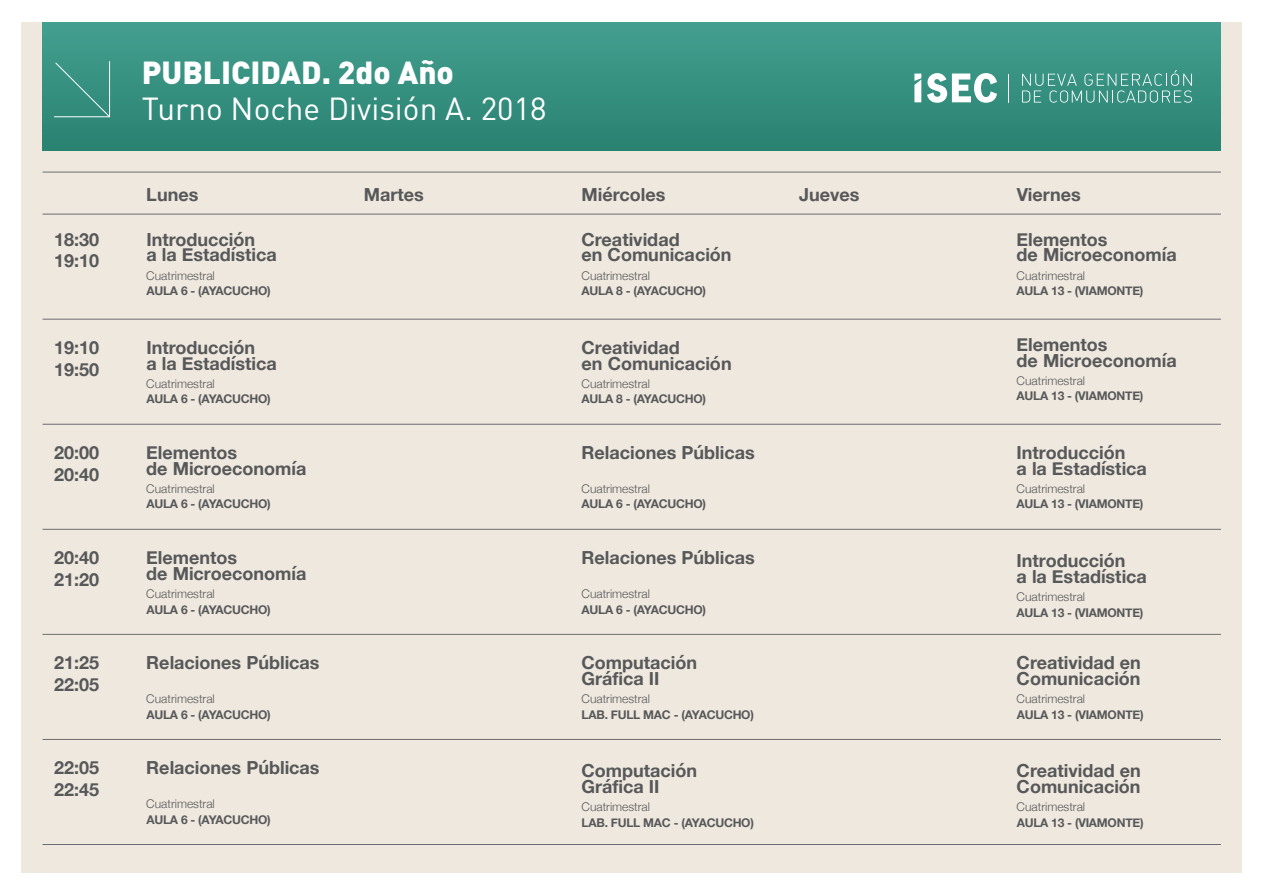
<style>
.page{position:relative;width:1265px;height:895px;background:#fff}
.page>*{position:absolute;margin:0;border:0;box-sizing:border-box;transform-origin:0 0}
.t1{font:31.5px "DIN Pro";color:#fff}
.t2{font:900 31.5px "DIN Pro";color:#fff}
.t3{font:700 18px/15.6px "Helvetica Neue";color:#57585a}
.t4{font:700 12px "Helvetica Neue";letter-spacing:-.02em;color:#57585a}
.t5{font:300 12px "Helvetica Neue";color:#57585a}
</style>
<div class="page">
<div style="left:21px;top:22px;width:1221px;height:850px;background:#efe8de"></div>
<div style="left:43px;top:22px;width:1177px;height:129px;background:linear-gradient(to bottom,#449f90,#298271)"></div>
<svg style="left:1022px;top:70px;width:169px;height:33px;background:#529f91"></svg>
<svg style="left:1007px;top:74px;width:1px;height:28px"></svg>
<svg style="left:927px;top:73px;width:70px;height:30px;background:#a1cbc3"></svg>
<svg style="left:914px;top:74px;width:7px;height:28px"></svg>
<hr style="left:43px;top:172px;width:1177px;height:1px;background:#6c6d70">
<hr style="left:43px;top:214px;width:1177px;height:1px;background:#6c6d70">
<hr style="left:43px;top:319px;width:1177px;height:1px;background:#6c6d70">
<hr style="left:43px;top:424px;width:1177px;height:1px;background:#6c6d70">
<hr style="left:43px;top:529px;width:1177px;height:1px;background:#6c6d70">
<hr style="left:43px;top:634px;width:1177px;height:1px;background:#6c6d70">
<hr style="left:43px;top:739px;width:1177px;height:1px;background:#6c6d70">
<hr style="left:43px;top:844px;width:1177px;height:1px;background:#6c6d70">
<svg style="left:53px;top:60px;width:58px;height:58px;background:#419686"></svg>
<h1 class="t2" style="left:142px;top:51px;width:313px">PUBLICIDAD. 2do Año</h1>
<h1 class="t1" style="left:142px;top:87px;width:406px">Turno Noche División A. 2018</h1>
<p class="t3" style="left:146px;top:187px;width:54px">Lunes</p>
<p class="t3" style="left:364px;top:187px;width:61px">Martes</p>
<p class="t3" style="left:581px;top:187px;width:85px">Miércoles</p>
<p class="t3" style="left:799px;top:187px;width:62px">Jueves</p>
<p class="t3" style="left:1016px;top:187px;width:65px">Viernes</p>
<p class="t3" style="left:54px;top:229px;width:47px;line-height:21.6px">18:30<br>19:10</p>
<p class="t3" style="left:146px;top:232px;width:132px">Introducción<br>a la Estadística</p>
<p class="t5" style="left:146px;top:265px;width:70px">Cuatrimestral</p>
<p class="t4" style="left:146px;top:281px;width:126px">AULA 6 - (AYACUCHO)</p>
<p class="t3" style="left:581px;top:232px;width:151px">Creatividad<br>en Comunicación</p>
<p class="t5" style="left:581px;top:265px;width:70px">Cuatrimestral</p>
<p class="t4" style="left:581px;top:281px;width:126px">AULA 8 - (AYACUCHO)</p>
<p class="t3" style="left:1016px;top:232px;width:161px">Elementos<br>de Microeconomía</p>
<p class="t5" style="left:1016px;top:265px;width:70px">Cuatrimestral</p>
<p class="t4" style="left:1016px;top:281px;width:128px">AULA 13 - (VIAMONTE)</p>
<p class="t3" style="left:54px;top:337px;width:47px;line-height:21.6px">19:10<br>19:50</p>
<p class="t3" style="left:146px;top:340px;width:132px">Introducción<br>a la Estadística</p>
<p class="t5" style="left:146px;top:373px;width:70px">Cuatrimestral</p>
<p class="t4" style="left:146px;top:389px;width:126px">AULA 6 - (AYACUCHO)</p>
<p class="t3" style="left:54px;top:442px;width:47px;line-height:21.6px">20:00<br>20:40</p>
<p class="t3" style="left:146px;top:445px;width:161px">Elementos<br>de Microeconomía</p>
<p class="t5" style="left:146px;top:478px;width:70px">Cuatrimestral</p>
<p class="t4" style="left:146px;top:494px;width:126px">AULA 6 - (AYACUCHO)</p>
<p class="t3" style="left:54px;top:547px;width:47px;line-height:21.6px">20:40<br>21:20</p>
<p class="t3" style="left:146px;top:550px;width:161px">Elementos<br>de Microeconomía</p>
<p class="t5" style="left:146px;top:583px;width:70px">Cuatrimestral</p>
<p class="t4" style="left:146px;top:599px;width:126px">AULA 6 - (AYACUCHO)</p>
<p class="t3" style="left:581px;top:340px;width:151px">Creatividad<br>en Comunicación</p>
<p class="t5" style="left:581px;top:373px;width:70px">Cuatrimestral</p>
<p class="t4" style="left:581px;top:389px;width:126px">AULA 8 - (AYACUCHO)</p>
<p class="t3" style="left:581px;top:445px;width:175px">Relaciones Públicas</p>
<p class="t5" style="left:581px;top:478px;width:70px">Cuatrimestral</p>
<p class="t4" style="left:581px;top:494px;width:126px">AULA 6 - (AYACUCHO)</p>
<p class="t3" style="left:581px;top:550px;width:175px">Relaciones Públicas</p>
<p class="t5" style="left:581px;top:583px;width:70px">Cuatrimestral</p>
<p class="t4" style="left:581px;top:599px;width:126px">AULA 6 - (AYACUCHO)</p>
<p class="t3" style="left:1016px;top:337px;width:161px">Elementos<br>de Microeconomía</p>
<p class="t5" style="left:1016px;top:370px;width:70px">Cuatrimestral</p>
<p class="t4" style="left:1016px;top:386px;width:128px">AULA 13 - (VIAMONTE)</p>
<p class="t3" style="left:1016px;top:445px;width:132px">Introducción<br>a la Estadística</p>
<p class="t5" style="left:1016px;top:478px;width:70px">Cuatrimestral</p>
<p class="t4" style="left:1016px;top:494px;width:128px">AULA 13 - (VIAMONTE)</p>
<p class="t3" style="left:1016px;top:553px;width:132px">Introducción<br>a la Estadística</p>
<p class="t5" style="left:1016px;top:586px;width:70px">Cuatrimestral</p>
<p class="t4" style="left:1016px;top:602px;width:128px">AULA 13 - (VIAMONTE)</p>
<p class="t3" style="left:54px;top:652px;width:47px;line-height:21.6px">21:25<br>22:05</p>
<p class="t3" style="left:54px;top:757px;width:47px;line-height:21.6px">22:05<br>22:45</p>
<p class="t3" style="left:146px;top:655px;width:175px">Relaciones Públicas</p>
<p class="t5" style="left:146px;top:688px;width:70px">Cuatrimestral</p>
<p class="t4" style="left:146px;top:704px;width:126px">AULA 6 - (AYACUCHO)</p>
<p class="t3" style="left:146px;top:760px;width:175px">Relaciones Públicas</p>
<p class="t5" style="left:146px;top:793px;width:70px">Cuatrimestral</p>
<p class="t4" style="left:146px;top:809px;width:126px">AULA 6 - (AYACUCHO)</p>
<p class="t3" style="left:581px;top:655px;width:117px">Computación<br>Gráfica II</p>
<p class="t5" style="left:581px;top:688px;width:70px">Cuatrimestral</p>
<p class="t4" style="left:581px;top:704px;width:174px">LAB. FULL MAC - (AYACUCHO)</p>
<p class="t3" style="left:581px;top:763px;width:117px">Computación<br>Gráfica II</p>
<p class="t5" style="left:581px;top:796px;width:70px">Cuatrimestral</p>
<p class="t4" style="left:581px;top:812px;width:174px">LAB. FULL MAC - (AYACUCHO)</p>
<p class="t3" style="left:1016px;top:655px;width:126px">Creatividad en<br>Comunicación</p>
<p class="t5" style="left:1016px;top:688px;width:70px">Cuatrimestral</p>
<p class="t4" style="left:1016px;top:704px;width:128px">AULA 13 - (VIAMONTE)</p>
<p class="t3" style="left:1016px;top:763px;width:126px">Creatividad en<br>Comunicación</p>
<p class="t5" style="left:1016px;top:796px;width:70px">Cuatrimestral</p>
<p class="t4" style="left:1016px;top:812px;width:128px">AULA 13 - (VIAMONTE)</p>
</div>
